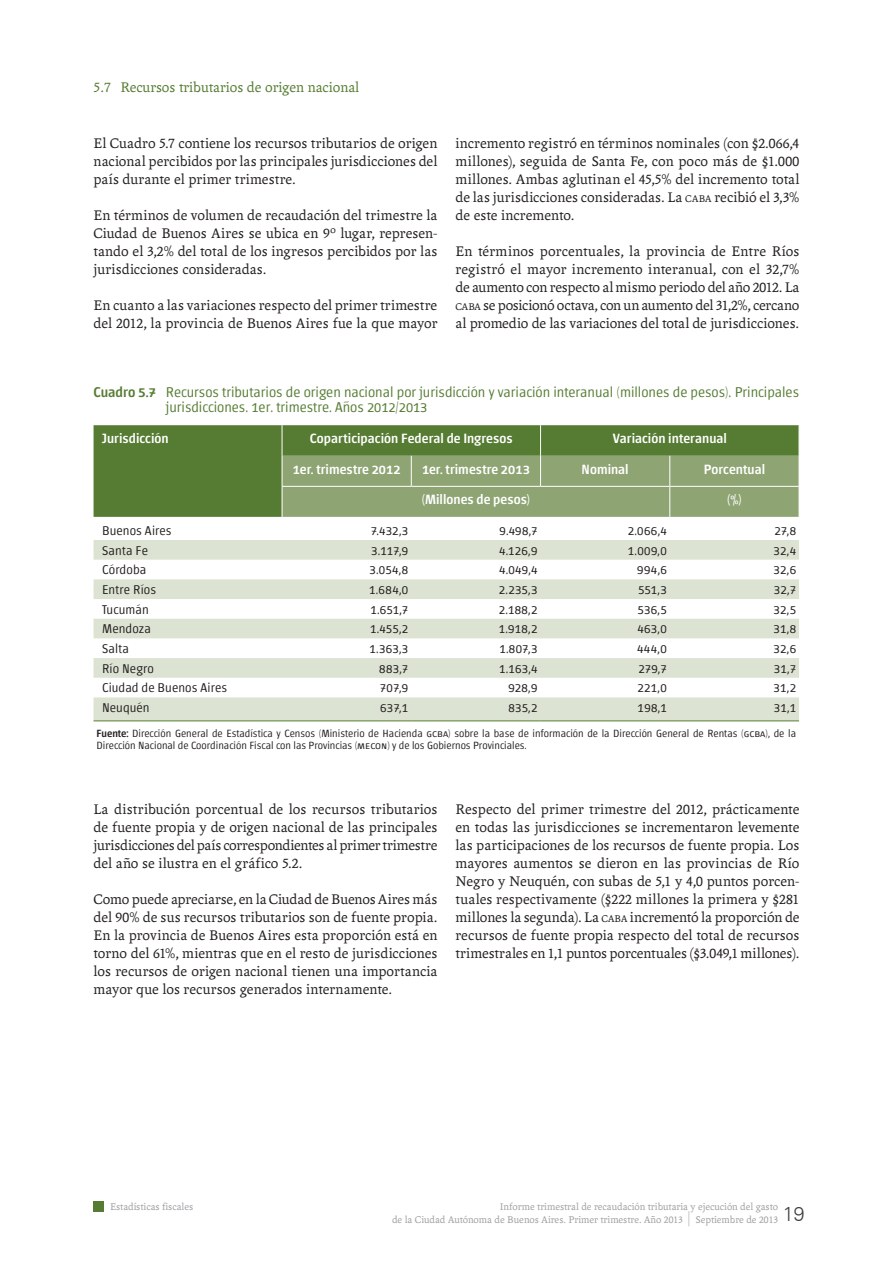
<style>
.page{position:relative;width:893px;height:1263px;background:#fff}
.page>*{position:absolute;margin:0;border:0;box-sizing:border-box;transform-origin:0 0}
.t1{font:300 19.5px "Zurich BT";color:#3e3e3f}
.Texto_general{font:15px/18px "Andralis ND Os F";letter-spacing:.005em;color:#231f20;text-align:justify}
.Subtitulo_subtema{font:15px "Andralis ND Os F";color:#557c32}
.Titulos{font:300 14.25px/15.8px "Chaco";color:#557c32}
.Cabezal{font:500 13.5px "Chaco";letter-spacing:.005em;color:#fff}
.Datos{font:300 12.75px "Chaco";letter-spacing:.02em;color:#231f20}
.Variables_izquierda{font:300 12.75px "Chaco";letter-spacing:.005em;color:#231f20}
.Fuente{font:300 10.5px/12px "Chaco";color:#231f20}
.t2{font:10.5px/12.6px "Andralis ND Os F";color:#9d9fa2;text-align:right}
.s1{font-family:"Andralis NDSC"}
.s2{font-size:10.5px}
.s3{font-weight:500}
.s4{font-size:21px}
</style>
<div class="page">
<div style="left:94px;top:1201px;width:10px;height:10px;background:#557c32"></div>
<div style="left:94px;top:425px;width:705px;height:92px;background:#557c32"></div>
<div style="left:283px;top:456px;width:516px;height:61px;background:#8ea473"></div>
<svg style="left:94px;top:540px;width:705px;height:180px;fill:#dde3d3"></svg>
<hr style="left:282px;top:425px;width:1px;height:31px;background:#fff">
<hr style="left:540px;top:425px;width:1px;height:31px;background:#fff">
<hr style="left:282px;top:456px;width:1px;height:30px;background:#fff">
<hr style="left:411px;top:456px;width:1px;height:30px;background:#fff">
<hr style="left:540px;top:456px;width:1px;height:30px;background:#fff">
<hr style="left:669px;top:456px;width:1px;height:30px;background:#fff">
<hr style="left:282px;top:487px;width:1px;height:30px;background:#fff">
<hr style="left:669px;top:487px;width:1px;height:30px;background:#fff">
<hr style="left:94px;top:720px;width:188px;height:1px;background:#557c32">
<hr style="left:282px;top:720px;width:129px;height:1px;background:#557c32">
<hr style="left:411px;top:720px;width:130px;height:1px;background:#557c32">
<hr style="left:541px;top:720px;width:129px;height:1px;background:#557c32">
<hr style="left:670px;top:720px;width:129px;height:1px;background:#557c32">
<hr style="left:282px;top:486px;width:129px;height:1px;background:#fff">
<hr style="left:411px;top:486px;width:130px;height:1px;background:#fff">
<hr style="left:541px;top:486px;width:129px;height:1px;background:#fff">
<hr style="left:670px;top:486px;width:129px;height:1px;background:#fff">
<p class="Subtitulo_subtema" style="left:94px;top:79px;width:267px"><span class="s1">5</span>.<span class="s1">7</span> Recursos tributarios de origen nacional</p>
<p class="Texto_general" style="left:94px;top:134px;width:345px">El Cuadro <span class="s1">5</span>.<span class="s1">7</span> contiene los recursos tributarios de origen nacional percibidos por las principales jurisdicciones del país durante el primer trimestre.</p>
<p class="Texto_general" style="left:94px;top:206px;width:345px">En términos de volumen de recaudación del trimestre la Ciudad de Buenos Aires se ubica en <span class="s1">9</span>º lugar, represen&shy;tando el <span class="s1">3</span>,<span class="s1">2</span>% del total de los ingresos percibidos por las jurisdicciones consideradas.</p>
<p class="Texto_general" style="left:94px;top:296px;width:345px">En cuanto a las variaciones respecto del primer trimestre del <span class="s1">2012</span>, la provincia de Buenos Aires fue la que mayor</p>
<p class="Texto_general" style="left:455px;top:134px;width:345px">incremento registró en términos nominales (con $<span class="s1">2</span>.<span class="s1">066</span>,<span class="s1">4 </span>millones), seguida de Santa Fe, con poco más de $<span class="s1">1</span>.<span class="s1">000 </span>millones. Ambas aglutinan el <span class="s1">45</span>,<span class="s1">5</span>% del incremento total de las jurisdicciones consideradas. La <span class="s2">CABA</span> recibió el <span class="s1">3</span>,<span class="s1">3</span>% de este incremento.</p>
<p class="Texto_general" style="left:455px;top:242px;width:345px">En términos porcentuales, la provincia de Entre Ríos registró el mayor incremento interanual, con el <span class="s1">32</span>,<span class="s1">7</span>% de aumento con respecto al mismo periodo del año <span class="s1">2012</span>. La <span class="s2">CABA</span> se posicionó octava, con un aumento del <span class="s1">31</span>,<span class="s1">2</span>%, cercano al promedio de las variaciones del total de jurisdicciones.</p>
<p class="Titulos" style="left:166px;top:385px;width:635px;text-indent:-72px"><span class="s3">Cuadro 5.7</span> Recursos tributarios de origen nacional por jurisdicción y variación interanual (millones de pesos). Principales jurisdicciones. 1er. trimestre. Años 2012/2013</p>
<p class="Cabezal" style="left:102px;top:432px;width:68px">Jurisdicción</p>
<p class="Cabezal" style="left:310px;top:432px;width:204px">Coparticipación Federal de Ingresos</p>
<p class="Cabezal" style="left:613px;top:432px;width:116px">Variación interanual</p>
<p class="Cabezal" style="left:293px;top:463px;width:109px">1er. trimestre 2012</p>
<p class="Cabezal" style="left:422px;top:463px;width:109px">1er. trimestre 2013</p>
<p class="Cabezal" style="left:582px;top:463px;width:49px">Nominal</p>
<p class="Cabezal" style="left:704px;top:463px;width:63px">Porcentual</p>
<p class="Cabezal" style="left:422px;top:493px;width:110px">(Millones de pesos)</p>
<p class="Cabezal" style="left:727px;top:493px;width:16px">(%)</p>
<p class="Variables_izquierda" style="left:102px;top:525px;width:71px">Buenos Aires</p>
<p class="Datos" style="left:371px;top:525px;width:39px">7.432,3</p>
<p class="Datos" style="left:500px;top:525px;width:39px">9.498,7</p>
<p class="Datos" style="left:628px;top:525px;width:41px">2.066,4</p>
<p class="Datos" style="left:774px;top:525px;width:23px">27,8</p>
<p class="Variables_izquierda" style="left:102px;top:544px;width:48px">Santa Fe</p>
<p class="Datos" style="left:371px;top:544px;width:39px">3.117,9</p>
<p class="Datos" style="left:499px;top:544px;width:40px">4.126,9</p>
<p class="Datos" style="left:628px;top:544px;width:40px">1.009,0</p>
<p class="Datos" style="left:774px;top:544px;width:24px">32,4</p>
<p class="Variables_izquierda" style="left:102px;top:564px;width:46px">Córdoba</p>
<p class="Datos" style="left:370px;top:564px;width:40px">3.054,8</p>
<p class="Datos" style="left:499px;top:564px;width:40px">4.049,4</p>
<p class="Datos" style="left:637px;top:564px;width:31px">994,6</p>
<p class="Datos" style="left:774px;top:564px;width:24px">32,6</p>
<p class="Variables_izquierda" style="left:102px;top:584px;width:56px">Entre Ríos</p>
<p class="Datos" style="left:369px;top:584px;width:41px">1.684,0</p>
<p class="Datos" style="left:499px;top:584px;width:40px">2.235,3</p>
<p class="Datos" style="left:638px;top:584px;width:30px">551,3</p>
<p class="Datos" style="left:774px;top:584px;width:24px">32,7</p>
<p class="Variables_izquierda" style="left:102px;top:603px;width:48px">Tucumán</p>
<p class="Datos" style="left:370px;top:603px;width:39px">1.651,7</p>
<p class="Datos" style="left:499px;top:603px;width:40px">2.188,2</p>
<p class="Datos" style="left:638px;top:603px;width:31px">536,5</p>
<p class="Datos" style="left:773px;top:603px;width:24px">32,5</p>
<p class="Variables_izquierda" style="left:102px;top:623px;width:50px">Mendoza</p>
<p class="Datos" style="left:370px;top:623px;width:40px">1.455,2</p>
<p class="Datos" style="left:499px;top:623px;width:40px">1.918,2</p>
<p class="Datos" style="left:637px;top:623px;width:31px">463,0</p>
<p class="Datos" style="left:773px;top:623px;width:24px">31,8</p>
<p class="Variables_izquierda" style="left:102px;top:643px;width:28px">Salta</p>
<p class="Datos" style="left:369px;top:643px;width:40px">1.363,3</p>
<p class="Datos" style="left:499px;top:643px;width:40px">1.807,3</p>
<p class="Datos" style="left:637px;top:643px;width:31px">444,0</p>
<p class="Datos" style="left:774px;top:643px;width:24px">32,6</p>
<p class="Variables_izquierda" style="left:102px;top:662px;width:54px">Río Negro</p>
<p class="Datos" style="left:379px;top:662px;width:30px">883,7</p>
<p class="Datos" style="left:499px;top:662px;width:40px">1.163,4</p>
<p class="Datos" style="left:638px;top:662px;width:30px">279,7</p>
<p class="Datos" style="left:774px;top:662px;width:24px">31,7</p>
<p class="Variables_izquierda" style="left:102px;top:682px;width:127px">Ciudad de Buenos Aires</p>
<p class="Datos" style="left:380px;top:682px;width:30px">707,9</p>
<p class="Datos" style="left:508px;top:682px;width:31px">928,9</p>
<p class="Datos" style="left:637px;top:682px;width:31px">221,0</p>
<p class="Datos" style="left:773px;top:682px;width:24px">31,2</p>
<p class="Variables_izquierda" style="left:102px;top:702px;width:49px">Neuquén</p>
<p class="Datos" style="left:380px;top:702px;width:30px">637,1</p>
<p class="Datos" style="left:508px;top:702px;width:30px">835,2</p>
<p class="Datos" style="left:638px;top:702px;width:31px">198,1</p>
<p class="Datos" style="left:774px;top:702px;width:24px">31,1</p>
<p class="Fuente" style="left:97px;top:728px;width:701px"><span class="s3">Fuente:</span> Dirección General de Estadística y Censos (Ministerio de Hacienda gcba) sobre la base de información de la Dirección General de Rentas (gcba), de la<br>Dirección Nacional de Coordinación Fiscal con las Provincias (mecon) y de los Gobiernos Provinciales.</p>
<p class="Texto_general" style="left:94px;top:800px;width:345px">La distribución porcentual de los recursos tributarios de fuente propia y de origen nacional de las principales jurisdicciones del país correspondientes al primer trimestre del año se ilustra en el gráfico <span class="s1">5</span>.<span class="s1">2</span>.</p>
<p class="Texto_general" style="left:94px;top:890px;width:345px">Como puede apreciarse, en la Ciudad de Buenos Aires más del <span class="s1">90</span>% de sus recursos tributarios son de fuente propia.<br>En la provincia de Buenos Aires esta proporción está en torno del <span class="s1">61</span>%, mientras que en el resto de jurisdicciones los recursos de origen nacional tienen una importancia mayor que los recursos generados internamente.</p>
<p class="Texto_general" style="left:455px;top:800px;width:345px">Respecto del primer trimestre del <span class="s1">2012</span>, prácticamente en todas las jurisdicciones se incrementaron levemente las participaciones de los recursos de fuente propia. Los mayores aumentos se dieron en las provincias de Río Negro y Neuquén, con subas de <span class="s1">5</span>,<span class="s1">1</span> y <span class="s1">4</span>,<span class="s1">0</span> puntos porcen&shy;tuales respectivamente ($<span class="s1">222</span> millones la primera y $<span class="s1">281 </span>millones la segunda). La <span class="s2">CABA</span> incrementó la proporción de recursos de fuente propia respecto del total de recursos trimestrales en <span class="s1">1</span>,<span class="s1">1</span> puntos porcentuales ($<span class="s1">3</span>.<span class="s1">049</span>,<span class="s1">1</span> millones).</p>
<p class="t2" style="left:110px;top:1201px;width:85px">Estadísticas fiscales</p>
<p class="t2" style="left:392px;top:1201px;width:388px">Informe trimestral de recaudación tributaria y ejecución del gasto<br>de la Ciudad Autónoma de Buenos Aires. Primer trimestre. Año <span class="s1">2013</span> <span class="s4">|</span> Septiembre de <span class="s1">2013</span></p>
<h1 class="t1" style="left:783px;top:1202px;width:23px">19</h1>
</div>
